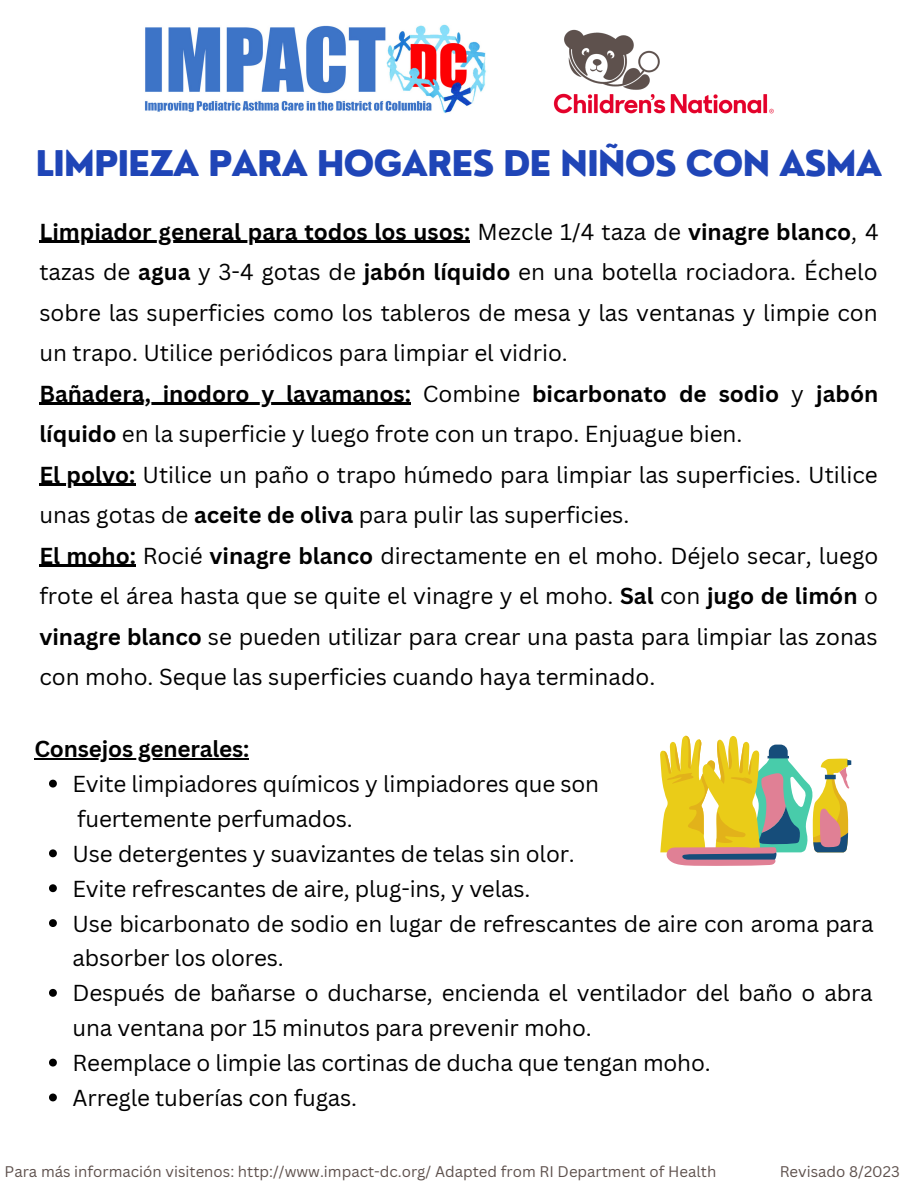
<style>
.page{position:relative;width:918px;height:1188px;background:#fff}
.page>*{position:absolute;margin:0;border:0;box-sizing:border-box;transform-origin:0 0}
.t1{font:800 34.5px "Nourd";letter-spacing:-.035em;color:#1f45b7}
.t2{font:22.5px/40.5px "Canva Sans";letter-spacing:-.01em;color:#000}
.t3{font:700 22.5px/40.5px "Canva Sans";color:#000}
.t4{font:15px "Canva Sans";color:#5e514d}
.s1{font-weight:700}
.s2{font-weight:400}
</style>
<div class="page">
<img style="left:145px;top:24px;width:341px;height:89px">
<img style="left:553px;top:29px;width:221px;height:85px">
<svg style="left:660px;top:736px;width:191px;height:130px"></svg>
<hr style="left:39px;top:241px;width:431px;height:2px;background:#000">
<hr style="left:39px;top:403px;width:372px;height:2px;background:#000">
<hr style="left:39px;top:484px;width:96px;height:2px;background:#000">
<hr style="left:39px;top:565px;width:97px;height:2px;background:#000">
<svg style="left:49px;top:780px;width:8px;height:8px"></svg>
<svg style="left:49px;top:849px;width:8px;height:8px"></svg>
<svg style="left:49px;top:884px;width:8px;height:8px"></svg>
<svg style="left:49px;top:919px;width:8px;height:8px"></svg>
<svg style="left:49px;top:989px;width:8px;height:8px"></svg>
<svg style="left:49px;top:1059px;width:8px;height:8px"></svg>
<svg style="left:49px;top:1094px;width:8px;height:7px"></svg>
<hr style="left:34px;top:758px;width:215px;height:1px;background:#000">
<p class="t1" style="left:36px;top:142px;width:848px">LIMPIEZA PARA HOGARES DE NIÑOS CON ASMA</p>
<p class="t2" style="left:39px;top:211px;width:841px;text-align:justify"><span class="s1">Limpiador general para todos los usos:</span> Mezcle 1/4 taza de <span class="s1">vinagre blanco</span>, 4 tazas de <span class="s1">agua</span> y 3-4 gotas de <span class="s1">jabón líquido</span> en una botella rociadora. Échelo sobre las superficies como los tableros de mesa y las ventanas y limpie con un trapo. Utilice periódicos para limpiar el vidrio.</p>
<p class="t3" style="left:39px;top:373px;width:840px">Bañadera, inodoro y lavamanos: <span class="s2">Combine</span> bicarbonato de sodio <span class="s2">y</span> jabón líquido <span class="s2">en la superficie y luego frote con un trapo. Enjuague bien.</span></p>
<p class="t2" style="left:39px;top:454px;width:840px"><span class="s1">El polvo:</span> Utilice un paño o trapo húmedo para limpiar las superficies. Utilice unas gotas de <span class="s1">aceite de oliva</span> para pulir las superficies.</p>
<p class="t2" style="left:39px;top:535px;width:841px;text-align:justify"><span class="s1">El moho:</span> Rocié <span class="s1">vinagre blanco</span> directamente en el moho. Déjelo secar, luego frote el área hasta que se quite el vinagre y el moho. <span class="s1">Sal</span> con <span class="s1">jugo de limón</span> o <span class="s1">vinagre blanco</span> se pueden utilizar para crear una pasta para limpiar las zonas con moho. Seque las superficies cuando haya terminado.</p>
<p class="t3" style="left:34px;top:728px;width:216px">Consejos generales:</p>
<p class="t2" style="left:73px;top:763px;width:528px">Evite limpiadores químicos y limpiadores que son</p>
<p class="t2" style="left:77px;top:798px;width:277px">fuertemente perfumados.</p>
<p class="t2" style="left:73px;top:833px;width:504px">Use detergentes y suavizantes de telas sin olor.</p>
<p class="t2" style="left:73px;top:868px;width:459px">Evite refrescantes de aire, plug-ins, y velas.</p>
<p class="t2" style="left:73px;top:905px;width:803px;line-height:34.8px">Use bicarbonato de sodio en lugar de refrescantes de aire con aroma para absorber los olores.</p>
<p class="t2" style="left:73px;top:975px;width:802px;line-height:34.8px">Después de bañarse o ducharse, encienda el ventilador del baño o abra una ventana por 15 minutos para prevenir moho.</p>
<p class="t2" style="left:73px;top:1042px;width:640px">Reemplace o limpie las cortinas de ducha que tengan moho.</p>
<p class="t2" style="left:73px;top:1077px;width:286px">Arregle tuberías con fugas.</p>
<p class="t4" style="left:5px;top:1161px;width:713px">Para más información visitenos: http://www.impact-dc.org/ Adapted from RI Department of Health</p>
<p class="t4" style="left:780px;top:1161px;width:122px">Revisado 8/2023</p>
</div>
